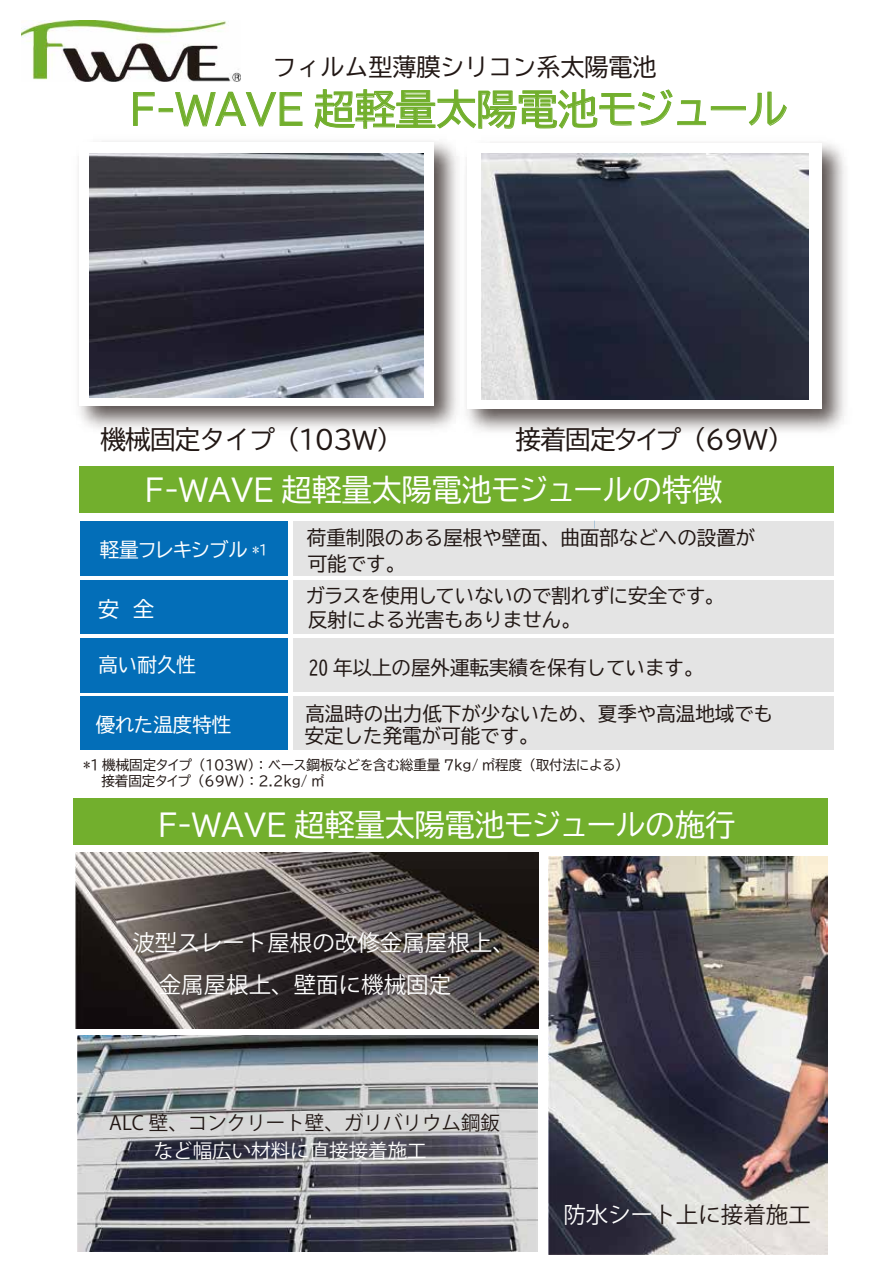
<style>
.page{position:relative;width:893px;height:1263px;background:#fff}
.page>*{position:absolute;margin:0;border:0;box-sizing:border-box;transform-origin:0 0}
.t1{font:40.5px "BIZ UDP Gothic";color:#72af2d}
.t2{font:30px "BIZ UDP Gothic";color:#fff}
.t3{font:25.5px "BIZ UD Gothic";letter-spacing:-.025em;color:#221815}
.t4{font:25.5px "BIZ UDP Gothic";letter-spacing:-.025em;color:#221815}
.t5{font:24px "BIZ UD Gothic";color:#221815}
.t6{font:22.5px/42.2px "Koz Go Pr 6 N";color:#fff}
.t7{font:22.5px "Koz Go Pr 6 N";color:#221815}
.t8{font:21px "BIZ UDP Gothic";color:#fff}
.t9{font:19.5px/25.3px "BIZ UD Gothic";color:#221815}
.t10{font:19.5px "BIZ UDP Gothic";color:#fff}
.t11{font:19.5px "BIZ UDP Gothic";color:#221815}
.t12{font:19.5px "Koz Go Pr 6 N";color:#221815}
.t13{font:19.5px "Koz Go Pr 6 N";color:#fff}
.t14{font:13.5px/15.8px "BIZ UDP Gothic";color:#221815}
.s1{font-family:"BIZ UDP Gothic"}
.s2{font-size:13.5px}
.s3{color:#fff}
</style>
<div class="page">
<img style="left:77px;top:1035px;width:460px;height:216px">
<img style="left:78px;top:141px;width:377px;height:288px">
<div style="left:79px;top:143px;width:355px;height:263px;background:#fff"></div>
<img style="left:455px;top:142px;width:390px;height:290px">
<div style="left:467px;top:143px;width:355px;height:265px;background:#fff"></div>
<img style="left:21px;top:21px;width:220px;height:60px">
<svg style="left:133px;top:92px;width:22px;height:34px"></svg>
<div style="left:159px;top:108px;width:14px;height:4px;border:1px solid #72af2d"></div>
<svg style="left:175px;top:92px;width:128px;height:35px"></svg>
<svg style="left:314px;top:89px;width:392px;height:40px"></svg>
<div style="left:711px;top:106px;width:35px;height:4px;border:1px solid #72af2d"></div>
<svg style="left:748px;top:92px;width:39px;height:34px"></svg>
<img style="left:481px;top:154px;width:327px;height:245px">
<div style="left:79px;top:466px;width:754px;height:47px;background:#72af2d"></div>
<div style="left:80px;top:522px;width:208px;height:54px;background:#036eb8"></div>
<div style="left:293px;top:521px;width:540px;height:54px;background:#e4e4e4"></div>
<div style="left:80px;top:580px;width:208px;height:54px;background:#036eb8"></div>
<div style="left:80px;top:696px;width:208px;height:54px;background:#036eb8"></div>
<div style="left:293px;top:580px;width:540px;height:53px;background:#e4e4e4"></div>
<div style="left:80px;top:638px;width:208px;height:54px;background:#036eb8"></div>
<div style="left:293px;top:638px;width:540px;height:54px;background:#e4e4e4"></div>
<div style="left:293px;top:696px;width:540px;height:54px;background:#e4e4e4"></div>
<div style="left:73px;top:798px;width:754px;height:47px;background:#72af2d"></div>
<img style="left:75px;top:852px;width:463px;height:176px">
<img style="left:90px;top:153px;width:334px;height:245px">
<img style="left:548px;top:856px;width:280px;height:398px">
<p class="t5" style="left:272px;top:55px;width:385px">フィルム型薄膜シリコン系太陽電池</p>
<h1 class="t1" style="left:129px;top:89px;width:660px">F-WAVE 超軽量太陽電池モジュール</h1>
<h3 class="t3" style="left:100px;top:426px;width:290px">機械固定タイプ<span class="s1">（１０３Ｗ）</span></h3>
<h3 class="t4" style="left:515px;top:426px;width:266px">接着固定タイプ（69W）</h3>
<h2 class="t2" style="left:145px;top:475px;width:579px">F-WAVE 超軽量太陽電池モジュールの特徴</h2>
<p class="t10" style="left:100px;top:540px;width:169px">軽量フレキシブル <span class="s2">*1</span></p>
<p class="t9" style="left:307px;top:525px;width:450px">荷重制限のある屋根や壁面、曲面部などへの設置が可能です。</p>
<p class="t8" style="left:98px;top:598px;width:58px">安　全</p>
<p class="t11" style="left:306px;top:586px;width:412px">ガラスを使用していないので割れずに安全です。</p>
<p class="t9" style="left:308px;top:606px;width:274px">反射による光害もありません。</p>
<p class="t10" style="left:98px;top:654px;width:99px">高い耐久性</p>
<p class="t9" style="left:309px;top:655px;width:396px">20 年以上の屋外運転実績を保有しています。</p>
<p class="t10" style="left:96px;top:715px;width:137px">優れた温度特性</p>
<p class="t9" style="left:305px;top:702px;width:470px;line-height:22.6px">高温時の出力低下が少ないため、夏季や高温地域でも安定した発電が可能です。</p>
<p class="t14" style="left:101px;top:757px;width:522px;text-indent:-18px">*1 機械固定タイプ（103W）：ベース鋼板などを含む総重量 7kg/ ㎡程度（取付法による）接着固定タイプ（69W）： 2.2kg/ ㎡</p>
<h2 class="t2" style="left:158px;top:809px;width:579px">F-WAVE 超軽量太陽電池モジュールの施行</h2>
<p class="t6" style="left:159px;top:922px;width:358px;text-indent:-26px">波型スレート屋根の改修金属屋根上、金属屋根上、壁面に機械固定</p>
<p class="t12" style="left:109px;top:1112px;width:392px">ALC 壁、コンクリート壁、ガリバリウム鋼鈑</p>
<p class="t13" style="left:154px;top:1139px;width:274px">など幅広い材料に直接接着施工</p>
<p class="t7" style="left:563px;top:1202px;width:249px"><span class="s3">防水シー</span>ト上に接着施工</p>
</div>
